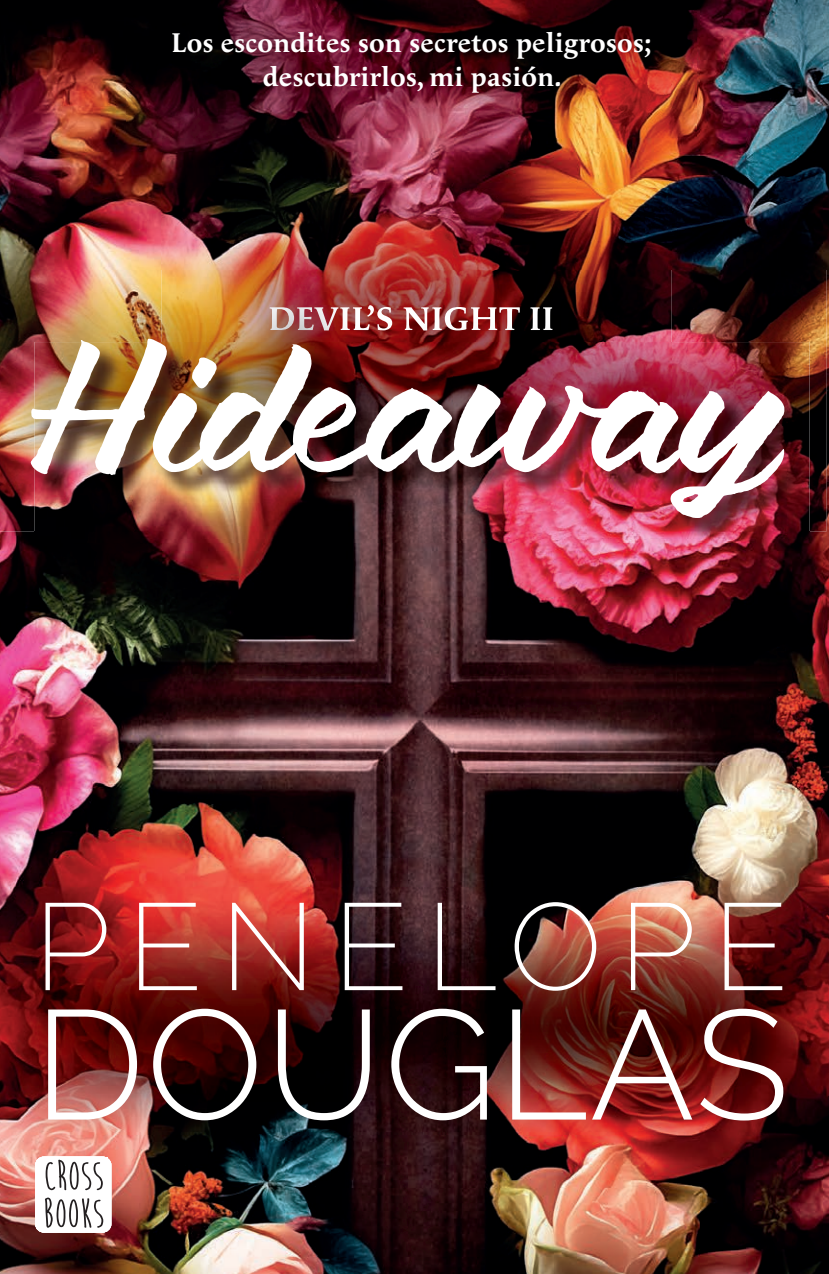
<style>
.page{position:relative;width:829px;height:1274px;background:#fff}
.page>*{position:absolute;margin:0;border:0;box-sizing:border-box;transform-origin:0 0}
.t1{font:196px "Brushland";letter-spacing:-.05em;color:#fff;scale:.93 1}
.t2{font:300 155px "Raleway";letter-spacing:.015em;color:#fff}
.t3{font:200 123px "Raleway";letter-spacing:.14em;color:#fff}
.t4{font:700 28px/33.6px "Apolline Std";color:#fff;text-align:center}
</style>
<div class="page">
<img style="left:0;top:0;width:828px;height:1274px">
<img style="left:0;top:887px;width:827px;height:247px">
<img style="left:127px;top:0;width:569px;height:137px">
<img style="left:162px;top:188px;width:509px;height:154px">
<img style="left:671px;top:270px;width:155px;height:262px">
<img style="left:0;top:270px;width:162px;height:262px">
<img style="left:269px;top:305px;width:283px;height:25px">
<img style="left:35px;top:342px;width:774px;height:201px">
<div style="left:35px;top:1156px;width:76px;height:76px;background:#fff;border-radius:9px"></div>
<svg style="left:46px;top:1159px;width:57px;height:31px"></svg>
<svg style="left:45px;top:1197px;width:58px;height:30px"></svg>
<p class="t4" style="left:171px;top:27px;width:481px">Los escondites son secretos peligrosos; descubrirlos, mi pasión.</p>
<h1 class="t1" style="left:32px;top:290px;width:815px">Hideaway</h1>
<h3 class="t3" style="left:34px;top:875px;width:756px">PENELOPE</h3>
<h2 class="t2" style="left:34px;top:974px;width:756px">DOUGLAS</h2>
</div>
